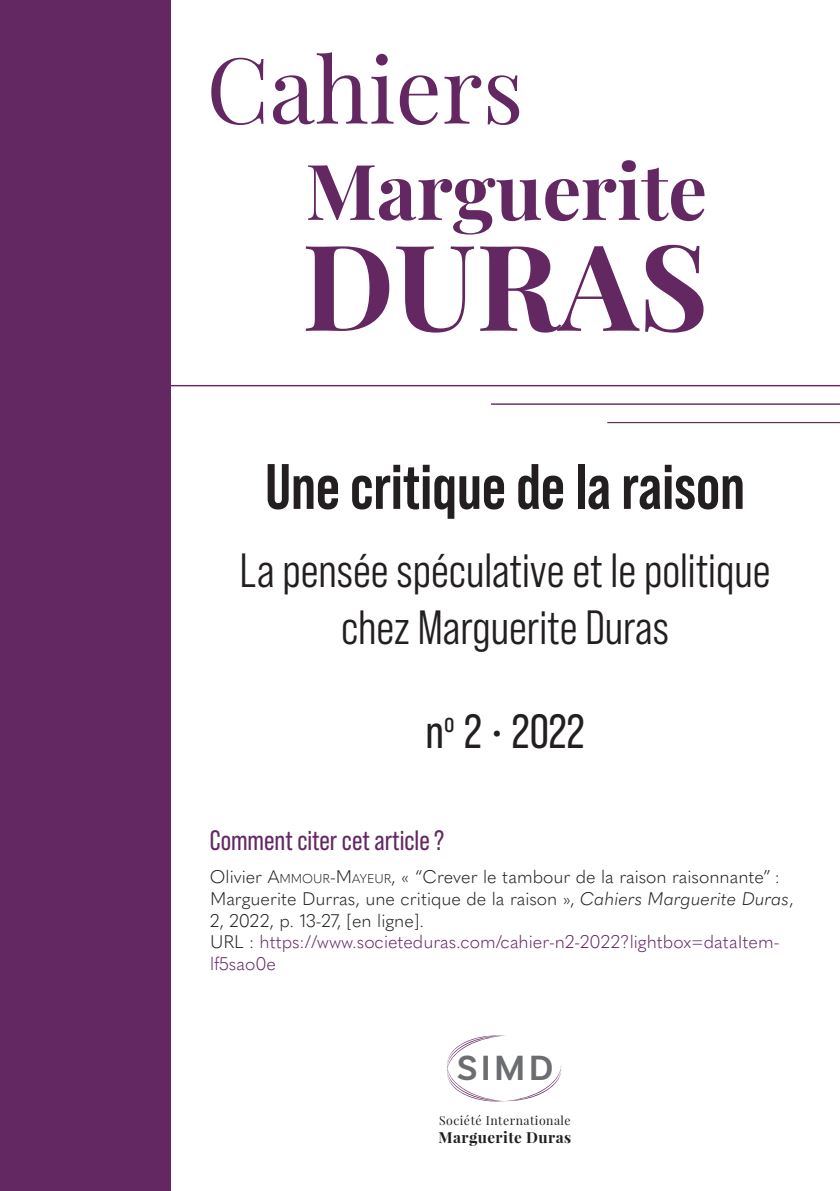
<style>
.page{position:relative;width:840px;height:1191px;background:#fff}
.page>*{position:absolute;margin:0;border:0;box-sizing:border-box;transform-origin:0 0}
.t1{font:700 119.4px "Playfair Display";color:#632862}
.t2{font:91.4px "Playfair Display";color:#632862}
.t3{font:700 77.2px "Playfair Display";color:#632862}
.t4{font:700 64px "Bebas Neue Pro";color:#231f20}
.t5{font:48px/57.6px "Bebas Neue Pro Middle";color:#231f20;text-align:center}
.t6{font:48px "Bebas Neue Pro";color:#231f20}
.t7{font:600 36.8px "Basic Sans";color:#6c6d70}
.t8{font:28px "Bebas Neue Pro";color:#632862}
.t9{font:300 18px/21.6px "Quasimoda";color:#231f20}
.t10{font:700 15.4px "Playfair Display";letter-spacing:.025em;color:#231f20}
.t11{font:12.2px "Playfair Display";letter-spacing:.04em;color:#231f20}
.s1{font-style:inherit}
.s2{font-size:12.6px}
.s3{font-style:italic}
.s4{color:#632862}
</style>
<div class="page">
<div style="left:0;top:0;width:170px;height:1191px;background:#632862"></div>
<hr style="left:142px;top:385px;width:697px;height:1px;background:#632862">
<hr style="left:490px;top:403px;width:349px;height:2px;background:#632862">
<hr style="left:607px;top:422px;width:232px;height:1px;background:#632862">
<svg style="left:447px;top:1035px;width:114px;height:66px"></svg>
<h2 class="t2" style="left:206px;top:18px;width:318px">Cahiers</h2>
<h3 class="t3" style="left:305px;top:130px;width:403px">Marguerite</h3>
<h1 class="t1" style="left:301px;top:192px;width:408px">DURAS</h1>
<h3 class="t4" style="left:265px;top:450px;width:481px">Une critique de la raison</h3>
<h3 class="t5" style="left:240px;top:541px;width:532px">La pensée spéculative et le politique chez Marguerite Duras</h3>
<h3 class="t6" style="left:425px;top:704px;width:160px">n<sup>o</sup> 2 • 2022</h3>
<h3 class="t8" style="left:210px;top:825px;width:236px">Comment citer cet article ?</h3>
<p class="t9" style="left:210px;top:865px;width:585px">Olivier <span class="s1">A</span><span class="s2">MMOUR</span><span class="s1">-M</span> <span class="s2">AYEUR</span>, « “Crever le tambour de la raison raisonnante” :<br>Marguerite Durras, une critique de la raison », <span class="s3">Cahiers Marguerite Duras</span>, 2, 2022, p. 13-27, [en ligne].<br>URL : <span class="s4">https://www.societeduras.com/cahier-n2-2022?lightbox=dataItem&shy;lf5sao0e</span></p>
<h3 class="t7" style="left:456px;top:1045px;width:98px">SIMD</h3>
<p class="t11" style="left:439px;top:1112px;width:133px">Société Internationale</p>
<p class="t10" style="left:438px;top:1128px;width:134px">Marguerite Duras</p>
</div>
